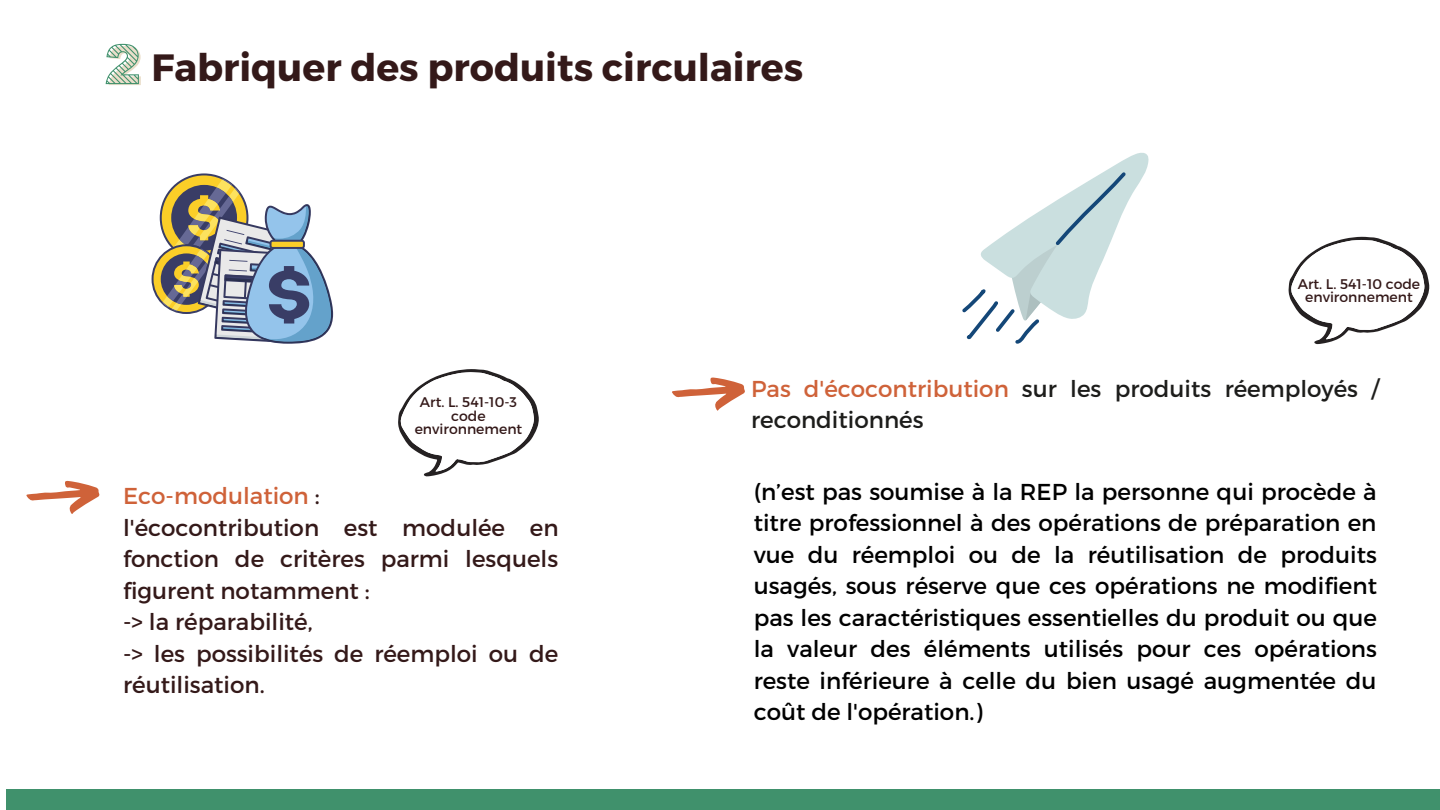
<style>
.page{position:relative;width:1440px;height:810px;background:#fff}
.page>*{position:absolute;margin:0;border:0;box-sizing:border-box;transform-origin:0 0}
.t1{font:700 38px "Montserrat";color:#341919}
.t2{font:23px/31.5px "Montserrat";color:#000;text-align:justify}
.t3{font:23px/31.5px "Montserrat";color:#341919;text-align:justify}
.t4{font:23px/31.5px "Montserrat";color:#1d1d1b}
.t5{font:23px "Montserrat";color:#cf6239}
.t6{font:14px/13.5px "Montserrat";color:#341919;text-align:center}
.s1{color:#341919}
.s2{color:#cf6239}
</style>
<div class="page">
<div style="left:7px;top:790px;width:1433px;height:20px;background:#40916c"></div>
<svg style="left:26px;top:481px;width:74px;height:33px"></svg>
<svg style="left:672px;top:377px;width:73px;height:34px"></svg>
<svg style="left:106px;top:44px;width:35px;height:41px"></svg>
<svg style="left:398px;top:369px;width:141px;height:107px"></svg>
<svg style="left:1289px;top:237px;width:140px;height:107px"></svg>
<svg style="left:152px;top:173px;width:182px;height:171px"></svg>
<svg style="left:962px;top:153px;width:187px;height:191px"></svg>
<p class="t1" style="left:151px;top:43px;width:653px">Fabriquer des produits circulaires</p>
<p class="t6" style="left:1298px;top:276px;width:124px">Art. L. 541-10 code environnement</p>
<p class="t6" style="left:415px;top:395px;width:109px">Art. L. 541-10-3 code environnement</p>
<p class="t5" style="left:123px;top:481px;width:198px">Eco-modulation <span class="s1">:</span></p>
<p class="t3" style="left:123px;top:510px;width:437px">l'écocontribution est modulée en fonction de critères parmi lesquels figurent notamment :</p>
<p class="t3" style="left:123px;top:605px;width:191px">-&gt; la réparabilité,</p>
<p class="t3" style="left:123px;top:636px;width:437px">-&gt; les possibilités de réemploi ou de réutilisation.</p>
<p class="t4" style="left:751px;top:372px;width:630px"><span class="s2">Pas d'écocontribution</span> sur les produits réemployés / reconditionnés</p>
<p class="t2" style="left:754px;top:475px;width:625px">(n’est pas soumise à la REP la personne qui procède à titre professionnel à des opérations de préparation en vue du réemploi ou de la réutilisation de produits usagés, sous réserve que ces opérations ne modifient pas les caractéristiques essentielles du produit ou que la valeur des éléments utilisés pour ces opérations reste inférieure à celle du bien usagé augmentée du coût de l'opération.)</p>
</div>
